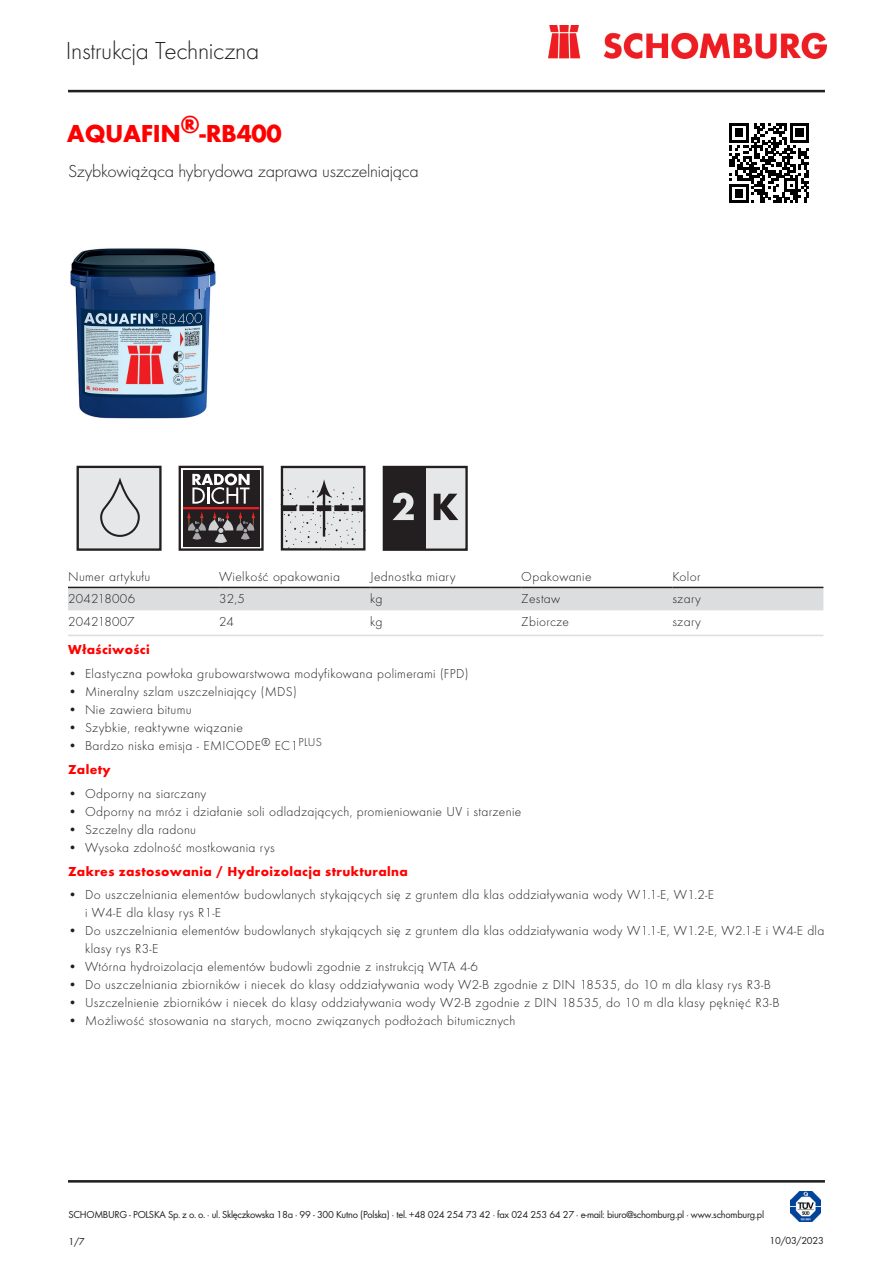
<style>
.page{position:relative;width:893px;height:1263px;background:#fff}
.page>*{position:absolute;margin:0;border:0;box-sizing:border-box;transform-origin:0 0}
.t1{font:25.5px "Futura TOT Ligh";letter-spacing:-.015em;color:#231f20}
.t2{font:700 25.5px "Futura TOT";letter-spacing:-.015em;color:#f00}
.t3{font:18px "Futura TOT Ligh";letter-spacing:-.015em;color:#231f20}
.t4{font:13.5px/18px "Futura TOT Ligh";letter-spacing:.025em;color:#231f20}
.t5{font:700 13.5px "Futura TOT";letter-spacing:.025em;color:#f00}
.t6{font:10.5px "Futura TOT Boo";letter-spacing:-.025em;color:#231f20}
</style>
<div class="page">
<hr style="left:68px;top:90px;width:757px;height:2px;background:#231f20">
<img style="left:549px;top:25px;width:277px;height:33px">
<img style="left:790px;top:1192px;width:30px;height:29px">
<hr style="left:68px;top:1180px;width:757px;height:2px;background:#231f20">
<div style="left:78px;top:467px;width:82px;height:83px;background:#e6e7e9"></div>
<div style="left:77px;top:466px;width:85px;height:85px;border:2px solid #231f20"></div>
<svg style="left:100px;top:481px;width:40px;height:56px"></svg>
<div style="left:180px;top:467px;width:82px;height:83px;background:linear-gradient(to right,#fff,#fff)"></div>
<div style="left:179px;top:466px;width:85px;height:85px;border:2px solid #231f20"></div>
<div style="left:183px;top:470px;width:76px;height:76px;background:#231f20"></div>
<hr style="left:183px;top:507px;width:76px;height:2px;background:#ee1d23">
<svg style="left:192px;top:473px;width:58px;height:31px"></svg>
<svg style="left:187px;top:512px;width:68px;height:31px"></svg>
<div style="left:384px;top:467px;width:83px;height:83px;background:#e6e7e9"></div>
<div style="left:383px;top:466px;width:85px;height:85px;border:2px solid #231f20"></div>
<div style="left:384px;top:467px;width:41px;height:83px;background:#231f20"></div>
<svg style="left:393px;top:493px;width:21px;height:27px"></svg>
<svg style="left:434px;top:494px;width:24px;height:26px"></svg>
<svg style="left:729px;top:123px;width:80px;height:80px"></svg>
<img style="left:70px;top:248px;width:146px;height:171px">
<div style="left:68px;top:588px;width:755px;height:22px;background:#dcdddf"></div>
<hr style="left:68px;top:587px;width:151px;height:1px;background:#231f20">
<hr style="left:219px;top:587px;width:151px;height:1px;background:#231f20">
<hr style="left:370px;top:587px;width:151px;height:1px;background:#231f20">
<hr style="left:521px;top:587px;width:151px;height:1px;background:#231f20">
<hr style="left:672px;top:587px;width:151px;height:1px;background:#231f20">
<hr style="left:68px;top:635px;width:151px;height:1px;background:#dcdddf">
<hr style="left:219px;top:635px;width:151px;height:1px;background:#dcdddf">
<hr style="left:370px;top:635px;width:151px;height:1px;background:#dcdddf">
<hr style="left:521px;top:635px;width:151px;height:1px;background:#dcdddf">
<hr style="left:672px;top:635px;width:151px;height:1px;background:#dcdddf">
<div style="left:282px;top:467px;width:82px;height:82px;background:#e6e7e9"></div>
<div style="left:281px;top:466px;width:84px;height:84px;border:2px solid #231f20"></div>
<svg style="left:281px;top:479px;width:85px;height:70px"></svg>
<h1 class="t1" style="left:66px;top:36px;width:195px">Instrukcja Techniczna</h1>
<p class="t2" style="left:67px;top:117px;width:216px">AQUAFIN®-RB400</p>
<p class="t3" style="left:68px;top:160px;width:352px">Szybkowiążąca hybrydowa zaprawa uszczelniająca</p>
<p class="t4" style="left:68px;top:568px;width:84px">Numer artykułu</p>
<p class="t4" style="left:219px;top:568px;width:122px">Wielkość opakowania</p>
<p class="t4" style="left:370px;top:568px;width:87px">Jednostka miary</p>
<p class="t4" style="left:521px;top:568px;width:72px">Opakowanie</p>
<p class="t4" style="left:672px;top:568px;width:30px">Kolor</p>
<p class="t4" style="left:68px;top:590px;width:69px">204218006</p>
<p class="t4" style="left:219px;top:590px;width:27px">32,5</p>
<p class="t4" style="left:370px;top:590px;width:14px">kg</p>
<p class="t4" style="left:521px;top:590px;width:41px">Zestaw</p>
<p class="t4" style="left:672px;top:590px;width:30px">szary</p>
<p class="t4" style="left:68px;top:613px;width:68px">204218007</p>
<p class="t4" style="left:219px;top:613px;width:16px">24</p>
<p class="t4" style="left:370px;top:613px;width:14px">kg</p>
<p class="t4" style="left:521px;top:613px;width:49px">Zbiorcze</p>
<p class="t4" style="left:672px;top:613px;width:30px">szary</p>
<p class="t5" style="left:68px;top:641px;width:83px">Właściwości</p>
<p class="t4" style="left:68px;top:665px;width:402px">• Elastyczna powłoka grubowarstwowa modyfikowana polimerami (FPD)</p>
<p class="t4" style="left:68px;top:683px;width:230px">• Mineralny szlam uszczelniający (MDS)</p>
<p class="t4" style="left:68px;top:701px;width:125px">• Nie zawiera bitumu</p>
<p class="t4" style="left:68px;top:719px;width:176px">• Szybkie, reaktywne wiązanie</p>
<p class="t4" style="left:68px;top:737px;width:255px">• Bardzo niska emisja - EMICODE<sup>®</sup> EC1<sup>PLUS</sup></p>
<p class="t5" style="left:68px;top:761px;width:44px">Zalety</p>
<p class="t4" style="left:68px;top:785px;width:140px">• Odporny na siarczany</p>
<p class="t4" style="left:68px;top:803px;width:455px">• Odporny na mróz i działanie soli odladzających, promieniowanie UV i starzenie</p>
<p class="t4" style="left:68px;top:821px;width:130px">• Szczelny dla radonu</p>
<p class="t4" style="left:68px;top:839px;width:208px">• Wysoka zdolność mostkowania rys</p>
<p class="t5" style="left:68px;top:863px;width:341px">Zakres zastosowania / Hydroizolacja strukturalna</p>
<p class="t4" style="left:85px;top:885px;width:630px;text-indent:-17px">• Do uszczelniania elementów budowlanych stykających się z gruntem dla klas oddziaływania wody W1.1-E, W1.2-E i W4-E dla klasy rys R1-E</p>
<p class="t4" style="left:85px;top:921px;width:741px;text-indent:-17px">• Do uszczelniania elementów budowlanych stykających się z gruntem dla klas oddziaływania wody W1.1-E, W1.2-E, W2.1-E i W4-E dla klasy rys R3-E</p>
<p class="t4" style="left:68px;top:957px;width:411px">• Wtórna hydroizolacja elementów budowli zgodnie z instrukcją WTA 4-6</p>
<p class="t4" style="left:68px;top:975px;width:704px">• Do uszczelniania zbiorników i niecek do klasy oddziaływania wody W2-B zgodnie z DIN 18535, do 10 m dla klasy rys R3-B</p>
<p class="t4" style="left:68px;top:993px;width:713px">• Uszczelnienie zbiorników i niecek do klasy oddziaływania wody W2-B zgodnie z DIN 18535, do 10 m dla klasy pęknięć R3-B</p>
<p class="t4" style="left:68px;top:1011px;width:449px">• Możliwość stosowania na starych, mocno związanych podłożach bitumicznych</p>
<p class="t6" style="left:68px;top:1208px;width:697px">SCHOMBURG - POLSKA Sp. z o. o. · ul. Sklęczkowska 18a · 99 - 300 Kutno (Polska) · tel. +48 024 254 73 42 · fax 024 253 64 27 · e-mail: biuro@schomburg.pl · www.schomburg.pl</p>
<p class="t6" style="left:68px;top:1236px;width:18px">1/7</p>
<p class="t6" style="left:770px;top:1234px;width:56px">10/03/2023</p>
<p class="t6" style="left:79px;top:1236px;width:7px">9</p>
<p class="t6" style="left:770px;top:1234px;width:29px">26 4</p>
</div>
